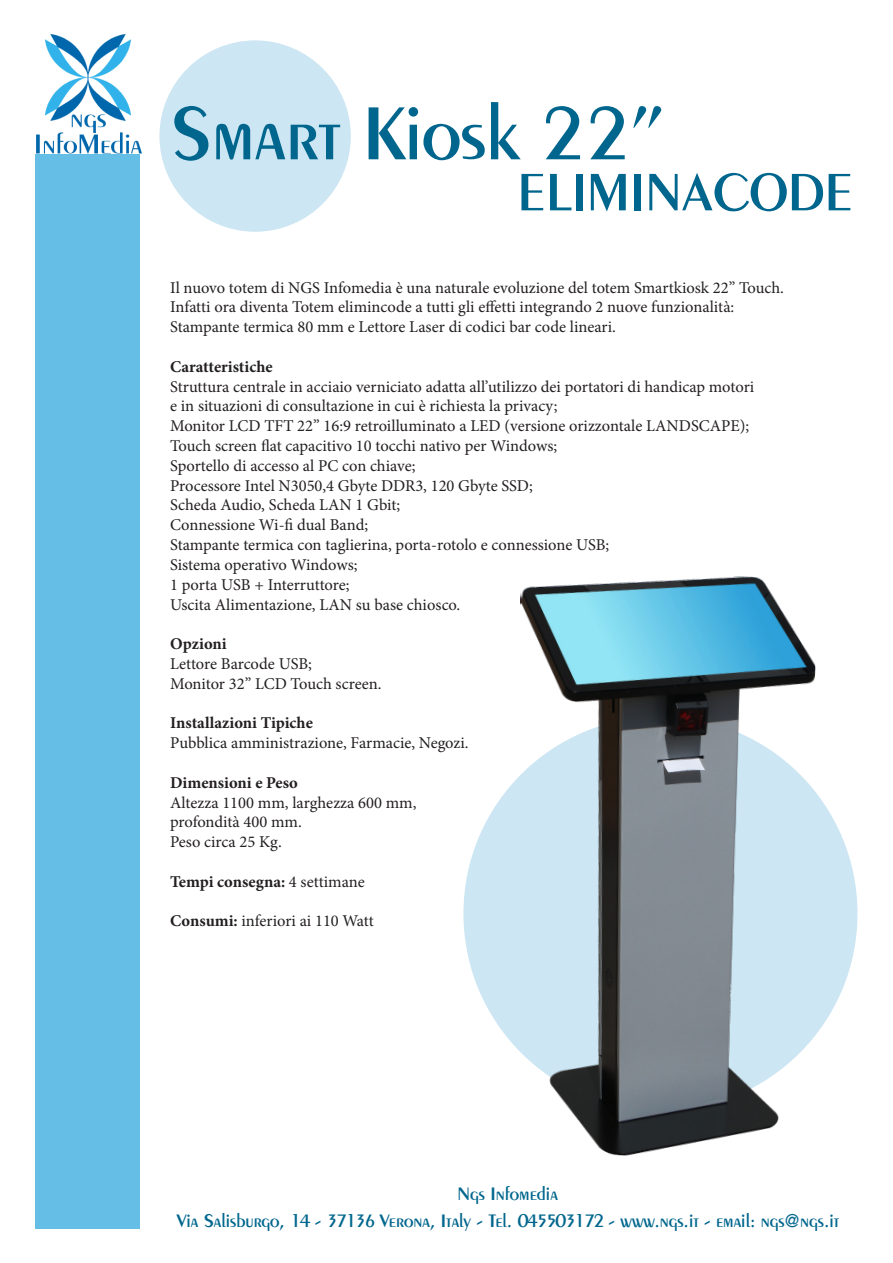
<style>
.page{position:relative;width:893px;height:1263px;background:#fff}
.page>*{position:absolute;margin:0;border:0;box-sizing:border-box;transform-origin:0 0}
.t1{font:80.1px "Penguin Plain";color:#00668d}
.t2{font:56.25px "Penguin Plain";color:#00668d}
.t3{font:19.5px/27px "Penguin Plain";color:#00668d;text-align:center}
.t4{font:16.5px "Minion Pro";color:#231f20}
.t5{font:700 16.5px "Minion Pro";color:#231f20}
.s1{font-weight:400}
.s2{font-weight:700}
</style>
<div class="page">
<div style="left:35px;top:154px;width:105px;height:1074px;background:#64bee6"></div>
<img style="left:36px;top:34px;width:106px;height:119px">
<div style="left:159px;top:40px;width:192px;height:192px;background:#cce6f3;border-radius:50%"></div>
<div style="left:463px;top:716px;width:394px;height:394px;background:#cce6f3;border-radius:50%"></div>
<img style="left:503px;top:576px;width:315px;height:580px">
<p class="t1" style="left:170px;top:86px;width:492px">Smart Kiosk 22”</p>
<p class="t2" style="left:517px;top:159px;width:337px">ELIMINACODE</p>
<p class="t4" style="left:170px;top:276px;width:615px">Il nuovo totem di NGS Infomedia è una naturale evoluzione del totem Smartkiosk 22” Touch.</p>
<p class="t4" style="left:170px;top:296px;width:566px">Infatti ora diventa Totem elimincode a tutti gli effetti integrando 2 nuove funzionalità:</p>
<p class="t4" style="left:170px;top:316px;width:447px">Stampante termica 80 mm e Lettore Laser di codici bar code lineari.</p>
<p class="t5" style="left:170px;top:355px;width:104px">Caratteristiche</p>
<p class="t4" style="left:170px;top:375px;width:586px">Struttura centrale in acciaio verniciato adatta all’utilizzo dei portatori di handicap motori</p>
<p class="t4" style="left:170px;top:395px;width:389px">e in situazioni di consultazione in cui è richiesta la privacy;</p>
<p class="t4" style="left:170px;top:415px;width:581px">Monitor LCD TFT 22” 16:9 retroilluminato a LED (versione orizzontale LANDSCAPE);</p>
<p class="t4" style="left:170px;top:435px;width:389px">Touch screen flat capacitivo 10 tocchi nativo per Windows;</p>
<p class="t4" style="left:170px;top:455px;width:247px">Sportello di accesso al PC con chiave;</p>
<p class="t4" style="left:170px;top:474px;width:364px">Processore Intel N3050,4 Gbyte DDR3, 120 Gbyte SSD;</p>
<p class="t4" style="left:170px;top:494px;width:232px">Scheda Audio, Scheda LAN 1 Gbit;</p>
<p class="t4" style="left:170px;top:514px;width:200px">Connessione Wi-fi dual Band;</p>
<p class="t4" style="left:170px;top:534px;width:441px">Stampante termica con taglierina, porta-rotolo e connessione USB;</p>
<p class="t4" style="left:170px;top:554px;width:189px">Sistema operativo Windows;</p>
<p class="t4" style="left:170px;top:573px;width:181px">1 porta USB + Interruttore;</p>
<p class="t4" style="left:170px;top:593px;width:292px">Uscita Alimentazione, LAN su base chiosco.</p>
<p class="t5" style="left:170px;top:632px;width:58px">Opzioni</p>
<p class="t4" style="left:170px;top:653px;width:143px">Lettore Barcode USB;</p>
<p class="t4" style="left:170px;top:672px;width:213px">Monitor 32” LCD Touch screen.</p>
<p class="t5" style="left:170px;top:711px;width:144px">Installazioni Tipiche</p>
<p class="t4" style="left:170px;top:732px;width:300px">Pubblica amministrazione, Farmacie, Negozi.</p>
<p class="t5" style="left:170px;top:771px;width:129px">Dimensioni e Peso</p>
<p class="t4" style="left:170px;top:791px;width:248px">Altezza 1100 mm, larghezza 600 mm,</p>
<p class="t4" style="left:170px;top:811px;width:133px">profondità 400 mm.</p>
<p class="t4" style="left:170px;top:831px;width:113px">Peso circa 25 Kg.</p>
<p class="t5" style="left:170px;top:870px;width:196px">Tempi consegna: <span class="s1">4 settimane</span></p>
<p class="t4" style="left:170px;top:910px;width:205px"><span class="s2">Consumi:</span> inferiori ai 110 Watt</p>
<p class="t3" style="left:176px;top:1179px;width:664px">Ngs Infomedia<br>Via Salisburgo, 14 - 37136 Verona, Italy - Tel. 045503172 - www.ngs.it - email: ngs@ngs.it</p>
</div>
